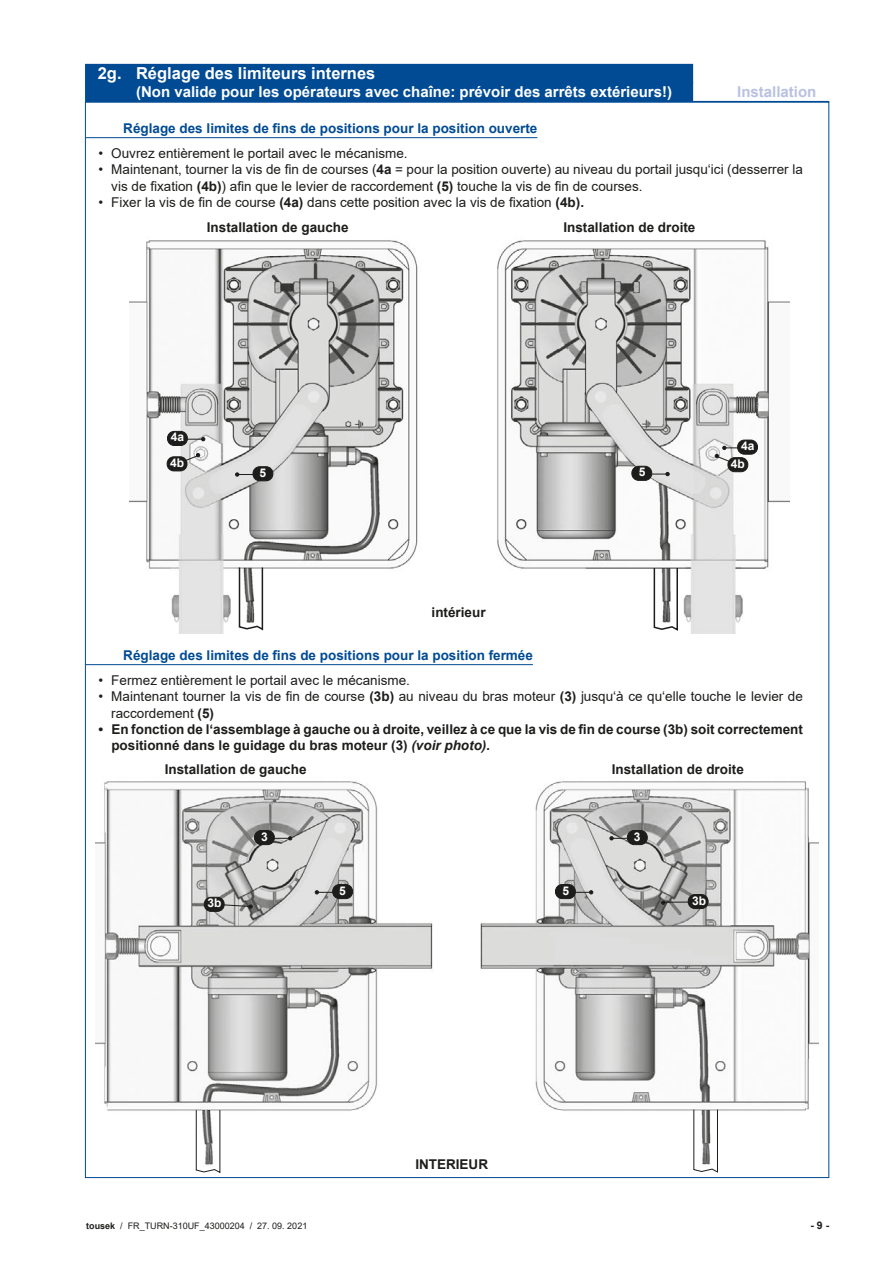
<style>
.page{position:relative;width:893px;height:1263px;background:#fff}
.page>*{position:absolute;margin:0;border:0;box-sizing:border-box;transform-origin:0 0}
.t1{font:700 16.5px "Arial";color:#fff}
.t2{font:700 15px "Arial";color:#fff}
.t3{font:700 15px "Arial";color:#b9c1e0}
.t4{font:13.5px/16.2px "Arial";color:#1d1d1b}
.t5{font:700 13.5px/16.2px "Arial";color:#1d1d1b}
.t6{font:700 13.5px "Arial";color:#004b94}
.t7{font:700 12px/25.5px "Arial";color:#fff}
.t8{font:700 10.5px "Arial";color:#1d1d1b}
.t9{font:9px "Arial";color:#1d1d1b}
.s1{font-weight:700}
.s2{font-style:italic}
</style>
<div class="page">
<img style="left:96px;top:781px;width:723px;height:330px">
<svg style="left:195px;top:1109px;width:26px;height:64px"></svg>
<svg style="left:693px;top:1109px;width:25px;height:64px"></svg>
<div style="left:254px;top:830px;width:20px;height:15px;background:#1d1d1b;border-radius:7px"></div>
<div style="left:254px;top:830px;width:21px;height:15px;border:1px solid #1d1d1b;border-radius:7px"></div>
<svg style="left:274px;top:836px;width:18px;height:4px"></svg>
<div style="left:204px;top:897px;width:20px;height:14px;background:#1d1d1b;border-radius:7px"></div>
<div style="left:204px;top:897px;width:21px;height:15px;border:1px solid #1d1d1b;border-radius:7px"></div>
<svg style="left:223px;top:904px;width:30px;height:4px"></svg>
<div style="left:333px;top:884px;width:20px;height:15px;background:#1d1d1b;border-radius:7px"></div>
<div style="left:332px;top:884px;width:21px;height:15px;border:1px solid #1d1d1b;border-radius:7px"></div>
<svg style="left:315px;top:890px;width:18px;height:4px"></svg>
<div style="left:688px;top:894px;width:20px;height:14px;background:#1d1d1b;border-radius:7px"></div>
<div style="left:688px;top:894px;width:20px;height:15px;border:1px solid #1d1d1b;border-radius:7px"></div>
<svg style="left:661px;top:901px;width:28px;height:4px"></svg>
<div style="left:555px;top:884px;width:20px;height:15px;background:#1d1d1b;border-radius:7px"></div>
<div style="left:555px;top:884px;width:21px;height:15px;border:1px solid #1d1d1b;border-radius:7px"></div>
<svg style="left:575px;top:890px;width:18px;height:4px"></svg>
<div style="left:627px;top:830px;width:20px;height:15px;background:#1d1d1b;border-radius:7px"></div>
<div style="left:627px;top:830px;width:21px;height:15px;border:1px solid #1d1d1b;border-radius:7px"></div>
<svg style="left:609px;top:836px;width:19px;height:4px"></svg>
<img style="left:130px;top:240px;width:660px;height:393px">
<svg style="left:238px;top:566px;width:26px;height:66px"></svg>
<svg style="left:653px;top:566px;width:26px;height:66px"></svg>
<div style="left:167px;top:431px;width:20px;height:14px;background:#1d1d1b;border-radius:7px"></div>
<div style="left:167px;top:431px;width:21px;height:15px;border:1px solid #1d1d1b;border-radius:7px"></div>
<svg style="left:187px;top:437px;width:18px;height:4px"></svg>
<div style="left:167px;top:457px;width:20px;height:14px;background:#1d1d1b;border-radius:7px"></div>
<div style="left:167px;top:456px;width:20px;height:15px;border:1px solid #1d1d1b;border-radius:7px"></div>
<svg style="left:185px;top:453px;width:15px;height:8px"></svg>
<div style="left:253px;top:467px;width:20px;height:14px;background:#1d1d1b;border-radius:7px"></div>
<div style="left:253px;top:466px;width:20px;height:15px;border:1px solid #1d1d1b;border-radius:7px"></div>
<svg style="left:235px;top:472px;width:18px;height:4px"></svg>
<div style="left:738px;top:440px;width:19px;height:14px;background:#1d1d1b;border-radius:7px"></div>
<div style="left:737px;top:440px;width:21px;height:15px;border:1px solid #1d1d1b;border-radius:7px"></div>
<div style="left:728px;top:458px;width:20px;height:14px;background:#1d1d1b;border-radius:7px"></div>
<div style="left:728px;top:457px;width:20px;height:15px;border:1px solid #1d1d1b;border-radius:7px"></div>
<svg style="left:715px;top:446px;width:23px;height:16px"></svg>
<div style="left:632px;top:466px;width:20px;height:14px;background:#1d1d1b;border-radius:7px"></div>
<div style="left:631px;top:466px;width:21px;height:15px;border:1px solid #1d1d1b;border-radius:7px"></div>
<svg style="left:651px;top:472px;width:19px;height:4px"></svg>
<hr style="left:86px;top:137px;width:451px;height:1px;background:#004b94">
<hr style="left:86px;top:664px;width:447px;height:1px;background:#004b94">
<div style="left:85px;top:64px;width:608px;height:19px;background:#004b94"></div>
<div style="left:85px;top:82px;width:608px;height:19px;background:#004b94"></div>
<hr style="left:85px;top:101px;width:744px;height:1px;background:#004b94">
<p class="t1" style="left:98px;top:62px;width:279px">2g. Réglage des limiteurs internes</p>
<p class="t2" style="left:136px;top:81px;width:538px">(Non valide pour les opérateurs avec chaîne: prévoir des arrêts extérieurs!)</p>
<p class="t3" style="left:737px;top:81px;width:81px">Installation</p>
<p class="t6" style="left:123px;top:119px;width:416px">Réglage des limites de fins de positions pour la position ouverte</p>
<p class="t4" style="left:99px;top:145px;width:311px">• Ouvrez entièrement le portail avec le mécanisme.</p>
<p class="t4" style="left:111px;top:161px;width:693px;text-indent:-13px">• Maintenant, tourner la vis de fin de courses (<span class="s1">4a</span> = pour la position ouverte) au niveau du portail jusqu‘ici (desserrer la vis de fixation <span class="s1">(4b)</span>) afin que le levier de raccordement <span class="s1">(5)</span> touche la vis de fin de courses.</p>
<p class="t4" style="left:99px;top:194px;width:487px">• Fixer la vis de fin de course <span class="s1">(4a)</span> dans cette position avec la vis de fixation <span class="s1">(4b).</span></p>
<p class="t5" style="left:207px;top:219px;width:143px">Installation de gauche</p>
<p class="t5" style="left:563px;top:219px;width:134px">Installation de droite</p>
<p class="t7" style="left:170px;top:425px;width:16px">4a<br>4b</p>
<p class="t7" style="left:260px;top:460px;width:8px">5</p>
<p class="t5" style="left:432px;top:604px;width:56px">intérieur</p>
<p class="t7" style="left:639px;top:459px;width:8px">5</p>
<p class="t7" style="left:731px;top:437px;width:25px;line-height:17.5px;text-indent:10px">4a<br>4b</p>
<p class="t6" style="left:123px;top:646px;width:411px">Réglage des limites de fins de positions pour la position fermée</p>
<p class="t4" style="left:99px;top:672px;width:313px">• Fermez entièrement le portail avec le mécanisme.</p>
<p class="t4" style="left:111px;top:688px;width:693px;text-indent:-13px">• Maintenant tourner la vis de fin de course <span class="s1">(3b)</span> au niveau du bras moteur <span class="s1">(3)</span> jusqu‘à ce qu‘elle touche le levier de raccordement <span class="s1">(5)</span></p>
<p class="t5" style="left:111px;top:721px;width:693px;text-indent:-13px">• En fonction de l‘assemblage à gauche ou à droite, veillez à ce que la vis de fin de course (3b) soit correctement positionné dans le guidage du bras moteur (3) <span class="s2">(voir photo).</span></p>
<p class="t5" style="left:165px;top:761px;width:143px">Installation de gauche</p>
<p class="t5" style="left:612px;top:761px;width:134px">Installation de droite</p>
<p class="t7" style="left:207px;top:890px;width:16px">3b</p>
<p class="t7" style="left:261px;top:824px;width:8px">3</p>
<p class="t7" style="left:339px;top:878px;width:8px">5</p>
<p class="t7" style="left:562px;top:878px;width:8px">5</p>
<p class="t7" style="left:634px;top:824px;width:8px">3</p>
<p class="t7" style="left:692px;top:888px;width:16px">3b</p>
<p class="t5" style="left:415px;top:1156px;width:74px">INTERIEUR</p>
<p class="t9" style="left:86px;top:1219px;width:223px"><span class="s1">tousek</span> / FR_TURN-310UF_43000204 / 27. 09. 2021</p>
<p class="t8" style="left:810px;top:1218px;width:20px">- 9 -</p>
</div>
